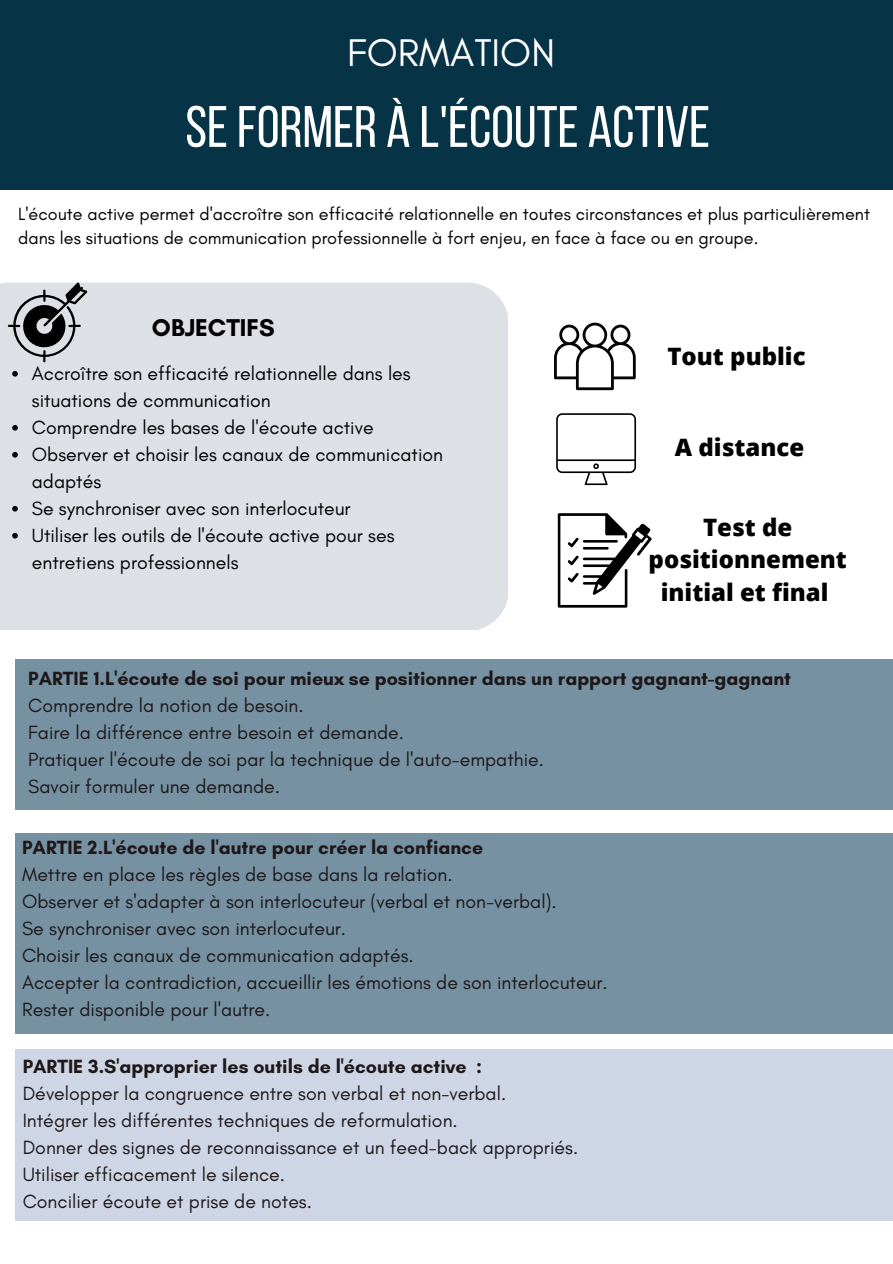
<style>
.page{position:relative;width:893px;height:1264px;background:#fff}
.page>*{position:absolute;margin:0;border:0;box-sizing:border-box;transform-origin:0 0}
.t1{font:58.2px "Bebas Neue";color:#fff}
.t2{font:39.3px "Glacial Indifference";color:#fff}
.t3{font:700 24.75px "Glacial Indifference";color:#000}
.t4{font:800 24px/32.5px "Open Sans";color:#000;text-align:center}
.t5{font:19.5px/27px "Glacial Indifference";color:#1e181a}
.t6{font:19.5px/27px "Glacial Indifference";color:#000}
.t7{font:700 19.5px "Glacial Indifference";color:#1e181a}
.t8{font:18px/24.8px "Glacial Indifference";color:#000}
</style>
<div class="page">
<div style="left:0;top:0;width:892px;height:189px;background:#073346"></div>
<div style="left:15px;top:659px;width:877px;height:150px;background:#7691a2"></div>
<div style="left:15px;top:833px;width:877px;height:201px;background:#7691a2"></div>
<div style="left:0;top:282px;width:508px;height:347px;background:#dde1e5"></div>
<svg style="left:8px;top:282px;width:79px;height:80px;background:#989b9e"></svg>
<svg style="left:554px;top:322px;width:81px;height:68px"></svg>
<svg style="left:556px;top:413px;width:80px;height:72px"></svg>
<svg style="left:557px;top:513px;width:94px;height:94px"></svg>
<svg style="left:12px;top:371px;width:6px;height:5px"></svg>
<svg style="left:12px;top:425px;width:6px;height:5px"></svg>
<svg style="left:12px;top:452px;width:6px;height:5px"></svg>
<svg style="left:12px;top:506px;width:6px;height:5px"></svg>
<svg style="left:12px;top:533px;width:6px;height:5px"></svg>
<div style="left:15px;top:1048px;width:877px;height:172px;background:#ced6e5"></div>
<h2 class="t2" style="left:347px;top:28px;width:209px">FORMATION</h2>
<h1 class="t1" style="left:185px;top:103px;width:526px">SEFORMER À L'ÉCOUTE ACTIVE</h1>
<p class="t8" style="left:18px;top:201px;width:853px">L'écoute active permet d'accroître son efficacité relationnelle en toutes circonstances et plus particulièrement dans les situations de communication professionnelle à fort enjeu, en face à face ou en groupe.</p>
<p class="t3" style="left:152px;top:312px;width:124px">OBJECTIFS</p>
<p class="t6" style="left:32px;top:359px;width:413px">Accroître son efficacité relationnelle dans les situations de communication<br>Comprendre les bases de l'écoute active Observer et choisir les canaux de communication adaptés<br>Se synchroniser avec son interlocuteur<br>Utiliser les outils de l'écoute active pour ses entretiens professionnels</p>
<p class="t4" style="left:667px;top:339px;width:140px">Tout public</p>
<p class="t4" style="left:674px;top:431px;width:131px">A distance</p>
<p class="t4" style="left:648px;top:510px;width:200px">Test de positionnement initial et final</p>
<p class="t7" style="left:28px;top:667px;width:764px">PARTIE 1.L'écoute de soi pour mieux se positionner dans un rapport gagnant-gagnant</p>
<p class="t5" style="left:28px;top:692px;width:517px">Comprendre la notion de besoin.<br>Faire la différence entre besoin et demande.<br>Pratiquer l'écoute de soi par la technique de l'auto-empathie.<br>Savoir formuler une demande.</p>
<p class="t7" style="left:22px;top:835px;width:462px">PARTIE 2.L'écoute de l'autre pour créer la confiance</p>
<p class="t5" style="left:22px;top:860px;width:587px">Mettre en place les règles de base dans la relation.<br>Observer et s'adapter à son interlocuteur (verbal et non-verbal).<br>Se synchroniser avec son interlocuteur.<br>Choisir les canaux de communication adaptés.<br>Accepter la contradiction, accueillir les émotions de son interlocuteur.<br>Rester disponible pour l'autre.</p>
<p class="t7" style="left:23px;top:1054px;width:461px">PARTIE 3.S'approprier les outils de l'écoute active :</p>
<p class="t5" style="left:23px;top:1079px;width:557px">Développer la congruence entre son verbal et non-verbal.<br>Intégrer les différentes techniques de reformulation.<br>Donner des signes de reconnaissance et un feed-back appropriés.<br>Utiliser efficacement le silence.<br>Concilier écoute et prise de notes.</p>
</div>
